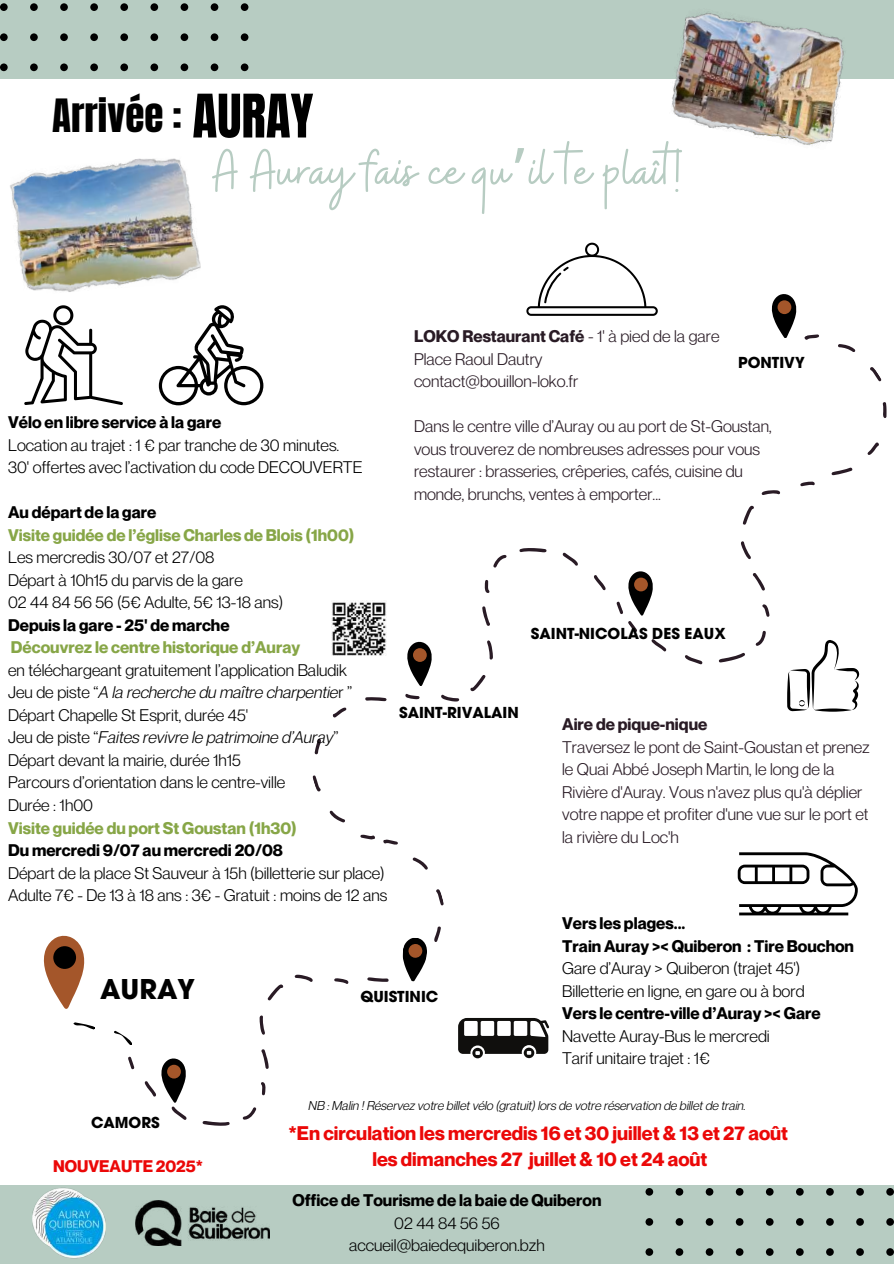
<style>
.page{position:relative;width:894px;height:1264px;background:#fff}
.page>*{position:absolute;margin:0;border:0;box-sizing:border-box;transform-origin:0 0}
.t1{font:60.15px "Buffalo";color:#b7ccc2}
.t2{font:39px "Anton";color:#000}
.t3{font:700 27px "ITC Avant Garde W1 G";color:#000}
.t4{font:700 19.35px/26.4px "Neue Montreal";color:#eb0808;text-align:center}
.t5{font:16.5px/22.5px "Neue Montreal";color:#000}
.t6{font:16.5px/22.5px "Neue Montreal";color:#291b25}
.t7{font:700 16.5px/22.5px "Neue Montreal";color:#000}
.t8{font:700 16.5px "Neue Montreal";color:#87a647}
.t9{font:700 16.5px "Neue Montreal";color:#291b25}
.t10{font:700 16.5px "Neue Montreal";color:#eb0808}
.t11{font:700 15px "ITC Avant Garde W1 G";color:#000}
.t12{font:italic 12.45px "Neue Montreal";color:#000}
.s1{font-size:51px}
.s2{font-family:"Noto Sans Gurmukhi"}
.s3{font-style:italic}
.s4{font-weight:700}
</style>
<div class="page">
<div style="left:0;top:1185px;width:893px;height:78px;background:#b7ccc2"></div>
<div style="left:0;top:0;width:893px;height:78px;background:#b7ccc2"></div>
<svg style="left:645px;top:1187px;width:8px;height:8px"></svg>
<svg style="left:675px;top:1187px;width:8px;height:8px"></svg>
<svg style="left:705px;top:1187px;width:8px;height:8px"></svg>
<svg style="left:735px;top:1187px;width:8px;height:8px"></svg>
<svg style="left:765px;top:1187px;width:8px;height:8px"></svg>
<svg style="left:795px;top:1187px;width:8px;height:8px"></svg>
<svg style="left:825px;top:1187px;width:8px;height:8px"></svg>
<svg style="left:855px;top:1187px;width:8px;height:8px"></svg>
<svg style="left:886px;top:1187px;width:7px;height:8px"></svg>
<div style="left:645px;top:1218px;width:8px;height:7px;background:#000;border-radius:50%"></div>
<div style="left:675px;top:1218px;width:8px;height:7px;background:#000;border-radius:50%"></div>
<div style="left:705px;top:1218px;width:8px;height:7px;background:#000;border-radius:50%"></div>
<div style="left:735px;top:1218px;width:8px;height:7px;background:#000;border-radius:50%"></div>
<div style="left:765px;top:1218px;width:8px;height:7px;background:#000;border-radius:50%"></div>
<div style="left:795px;top:1218px;width:8px;height:7px;background:#000;border-radius:50%"></div>
<svg style="left:825px;top:1218px;width:8px;height:7px"></svg>
<svg style="left:855px;top:1218px;width:8px;height:7px"></svg>
<div style="left:886px;top:1218px;width:7px;height:7px;background:#000;border-radius:50%"></div>
<div style="left:645px;top:1248px;width:8px;height:7px;background:#000;border-radius:50%"></div>
<div style="left:675px;top:1248px;width:8px;height:7px;background:#000;border-radius:50%"></div>
<div style="left:705px;top:1248px;width:8px;height:7px;background:#000;border-radius:50%"></div>
<div style="left:735px;top:1248px;width:8px;height:7px;background:#000;border-radius:50%"></div>
<div style="left:765px;top:1248px;width:8px;height:7px;background:#000;border-radius:50%"></div>
<div style="left:795px;top:1248px;width:8px;height:7px;background:#000;border-radius:50%"></div>
<svg style="left:825px;top:1248px;width:8px;height:7px"></svg>
<svg style="left:855px;top:1248px;width:8px;height:7px"></svg>
<div style="left:886px;top:1248px;width:7px;height:7px;background:#000;border-radius:50%"></div>
<div style="left:0;top:3px;width:8px;height:8px;background:#000;border-radius:50%"></div>
<div style="left:30px;top:3px;width:8px;height:8px;background:#000;border-radius:50%"></div>
<div style="left:60px;top:3px;width:8px;height:8px;background:#000;border-radius:50%"></div>
<div style="left:90px;top:3px;width:8px;height:8px;background:#000;border-radius:50%"></div>
<div style="left:120px;top:3px;width:8px;height:8px;background:#000;border-radius:50%"></div>
<div style="left:150px;top:3px;width:8px;height:8px;background:#000;border-radius:50%"></div>
<div style="left:180px;top:3px;width:8px;height:8px;background:#000;border-radius:50%"></div>
<div style="left:210px;top:3px;width:8px;height:8px;background:#000;border-radius:50%"></div>
<div style="left:241px;top:3px;width:7px;height:8px;background:#000;border-radius:50%"></div>
<div style="left:0;top:33px;width:8px;height:8px;background:#000;border-radius:50%"></div>
<div style="left:30px;top:33px;width:8px;height:8px;background:#000;border-radius:50%"></div>
<div style="left:60px;top:33px;width:8px;height:8px;background:#000;border-radius:50%"></div>
<div style="left:90px;top:33px;width:8px;height:8px;background:#000;border-radius:50%"></div>
<div style="left:120px;top:33px;width:8px;height:8px;background:#000;border-radius:50%"></div>
<div style="left:150px;top:33px;width:8px;height:8px;background:#000;border-radius:50%"></div>
<div style="left:180px;top:33px;width:8px;height:8px;background:#000;border-radius:50%"></div>
<div style="left:210px;top:33px;width:8px;height:8px;background:#000;border-radius:50%"></div>
<div style="left:241px;top:33px;width:7px;height:8px;background:#000;border-radius:50%"></div>
<div style="left:0;top:63px;width:8px;height:8px;background:#000;border-radius:50%"></div>
<div style="left:30px;top:63px;width:8px;height:8px;background:#000;border-radius:50%"></div>
<div style="left:60px;top:63px;width:8px;height:8px;background:#000;border-radius:50%"></div>
<div style="left:90px;top:63px;width:8px;height:8px;background:#000;border-radius:50%"></div>
<div style="left:120px;top:63px;width:8px;height:8px;background:#000;border-radius:50%"></div>
<div style="left:150px;top:63px;width:8px;height:8px;background:#000;border-radius:50%"></div>
<div style="left:180px;top:63px;width:8px;height:8px;background:#000;border-radius:50%"></div>
<div style="left:210px;top:63px;width:8px;height:8px;background:#000;border-radius:50%"></div>
<div style="left:241px;top:63px;width:7px;height:8px;background:#000;border-radius:50%"></div>
<img style="left:662px;top:11px;width:192px;height:134px">
<img style="left:10px;top:158px;width:191px;height:134px">
<svg style="left:24px;top:305px;width:99px;height:100px"></svg>
<svg style="left:526px;top:243px;width:131px;height:73px"></svg>
<img style="left:135px;top:1200px;width:134px;height:45px">
<svg style="left:312px;top:548px;width:235px;height:275px"></svg>
<img style="left:33px;top:1187px;width:73px;height:72px">
<svg style="left:92px;top:834px;width:387px;height:292px"></svg>
<svg style="left:549px;top:314px;width:338px;height:361px"></svg>
<svg style="left:628px;top:571px;width:24px;height:44px"></svg>
<div style="left:634px;top:577px;width:13px;height:14px;background:#a4562a;border-radius:50%"></div>
<svg style="left:771px;top:294px;width:25px;height:44px"></svg>
<div style="left:777px;top:300px;width:14px;height:14px;background:#a4562a;border-radius:50%"></div>
<svg style="left:407px;top:642px;width:24px;height:43px"></svg>
<div style="left:413px;top:648px;width:13px;height:14px;background:#a4562a;border-radius:50%"></div>
<svg style="left:399px;top:936px;width:29px;height:46px"></svg>
<svg style="left:408px;top:943px;width:14px;height:15px"></svg>
<svg style="left:44px;top:935px;width:40px;height:73px"></svg>
<div style="left:53px;top:946px;width:23px;height:22px;background:#000;border-radius:50%"></div>
<svg style="left:161px;top:1058px;width:25px;height:44px"></svg>
<div style="left:167px;top:1064px;width:14px;height:14px;background:#a4562a;border-radius:50%"></div>
<svg style="left:114px;top:1030px;width:18px;height:15px"></svg>
<svg style="left:73px;top:1022px;width:22px;height:7px"></svg>
<svg style="left:737px;top:852px;width:120px;height:63px"></svg>
<img style="left:331px;top:600px;width:55px;height:55px">
<svg style="left:786px;top:640px;width:73px;height:71px"></svg>
<svg style="left:159px;top:305px;width:104px;height:100px"></svg>
<svg style="left:458px;top:1017px;width:91px;height:41px"></svg>
<h2 class="t2" style="left:52px;top:88px;width:263px">Arrivée : <span class="s1">AURAY</span></h2>
<h1 class="t1" style="left:213px;top:132px;width:469px">A Auray fais ce qu<span class="s2">’</span>il te plaît!</h1>
<p class="t7" style="left:8px;top:411px;width:214px">Vélo en libre service à la gare</p>
<p class="t5" style="left:8px;top:433px;width:356px">Location au trajet : 1 € par tranche de 30 minutes.<br>30' offertes avec l’activation du code DECOUVERTE</p>
<p class="t7" style="left:8px;top:501px;width:150px">Au départ de la gare</p>
<p class="t8" style="left:8px;top:524px;width:348px">Visite guidée de l’église Charles de Blois (1h00)</p>
<p class="t5" style="left:8px;top:546px;width:276px">Les mercredis 30/07 et 27/08<br>Départ à 10h15 du parvis de la gare<br>02 44 84 56 56 (5€ Adulte, 5€ 13-18 ans)</p>
<p class="t7" style="left:8px;top:613px;width:223px">Depuis la gare - 25' de marche</p>
<p class="t8" style="left:11px;top:637px;width:291px">Découvrez le centre historique d’Auray</p>
<p class="t5" style="left:8px;top:658px;width:345px">en téléchargeant gratuitement l’application Baludik Jeu de piste “<span class="s3">A la recherche du maître charpentie</span>r ” Départ Chapelle St Esprit, durée 45'<br>Jeu de piste “<span class="s3">Faites revivre le patrimoine d’Auray</span>” Départ devant la mairie, durée 1h15<br>Parcours d’orientation dans le centre-ville<br>Durée : 1h00</p>
<p class="t8" style="left:8px;top:817px;width:290px">Visite guidée du port St Goustan (1h30)</p>
<p class="t7" style="left:8px;top:838px;width:276px">Du mercredi 9/07 au mercredi 20/08</p>
<p class="t5" style="left:8px;top:861px;width:380px">Départ de la place St Sauveur à 15h (billetterie sur place)<br>Adulte 7€ - De 13 à 18 ans : 3€ - Gratuit : moins de 12 ans</p>
<p class="t6" style="left:414px;top:324px;width:307px"><span class="s4">LOKO Restaurant Café</span> - 1' à pied de la gare<br>Place Raoul Dautry<br>contact@bouillon-loko.fr</p>
<p class="t6" style="left:414px;top:414px;width:359px">Dans le centre ville d’Auray ou au port de St-Goustan, vous trouverez de nombreuses adresses pour vous restaurer : brasseries, crêperies, cafés, cuisine du monde, brunchs, ventes à emporter...</p>
<p class="t11" style="left:738px;top:357px;width:68px">PONTIVY</p>
<p class="t11" style="left:531px;top:627px;width:196px">SAINT-NICOLAS DES EAUX</p>
<p class="t11" style="left:399px;top:707px;width:121px">SAINT-RIVALAIN</p>
<p class="t9" style="left:562px;top:714px;width:147px">Aire de pique-nique</p>
<p class="t6" style="left:562px;top:735px;width:309px">Traversez le pont de Saint-Goustan et prenez le Quai Abbé Joseph Martin, le long de la Rivière d'Auray. Vous n'avez plus qu'à déplier votre nappe et profiter d'une vue sur le port et la rivière du Loc'h</p>
<h3 class="t3" style="left:100px;top:979px;width:96px">AURAY</h3>
<p class="t11" style="left:91px;top:1117px;width:70px">CAMORS</p>
<p class="t10" style="left:53px;top:1155px;width:151px">NOUVEAUTE 2025*</p>
<p class="t11" style="left:360px;top:991px;width:79px">QUISTINIC</p>
<p class="t7" style="left:562px;top:911px;width:293px">Vers les plages...<br>Train Auray &gt;&lt; Quiberon : Tire Bouchon</p>
<p class="t5" style="left:562px;top:956px;width:244px">Gare d’Auray &gt; Quiberon (trajet 45')<br>Billetterie en ligne, en gare ou à bord</p>
<p class="t7" style="left:562px;top:1001px;width:260px">Vers le centre-ville d’Auray &gt;&lt; Gare</p>
<p class="t5" style="left:562px;top:1024px;width:209px">Navette Auray-Bus le mercredi<br>Tarif unitaire trajet : 1€</p>
<p class="t12" style="left:308px;top:1098px;width:438px">NB : Malin ! Réservez votre billet vélo (gratuit) lors de votre réservation de billet de train.</p>
<p class="t4" style="left:288px;top:1119px;width:501px">*En circulation les mercredis 16 et 30 juillet &amp; 13 et 27 août les dimanches 27 juillet &amp; 10 et 24 août</p>
<p class="t7" style="left:292px;top:1188px;width:310px">Office de Tourisme de la baie de Quiberon</p>
<p class="t5" style="left:349px;top:1211px;width:197px;text-align:center">02 44 84 56 56 accueil@baiedequiberon.bzh</p>
</div>
